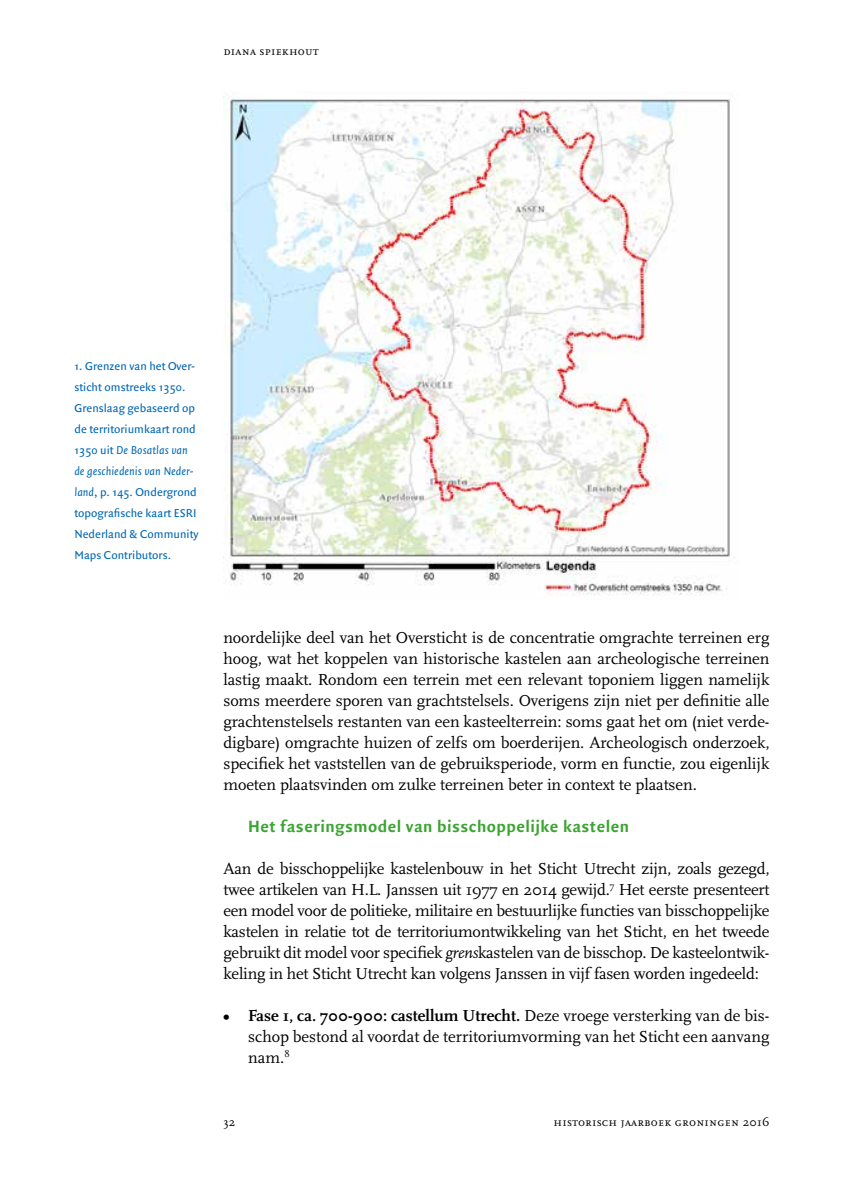
<style>
.page{position:relative;width:844px;height:1191px;background:#fff}
.page>*{position:absolute;margin:0;border:0;box-sizing:border-box;transform-origin:0 0}
.t1{font:700 17.5px "Quadraat Sans";letter-spacing:.025em;color:#3ca432}
.t2{font:16.62px/21px "Scala";letter-spacing:-.005em;color:#000;text-align:justify}
.t3{font:12.25px/21px "Quadraat Sans";color:#0068b4}
.t4{font:12.25px "Scala Caps";letter-spacing:.02em;color:#000}
.s1{font-style:italic}
.s2{font-weight:700}
</style>
<div class="page">
<img style="left:223px;top:95px;width:512px;height:500px">
<p class="t4" style="left:223px;top:44px;width:97px">diana spiekhout</p>
<p class="t3" style="left:74px;top:355px;width:126px">1. Grenzen van het Over&shy;sticht omstreeks 1350.<br>Grenslaag gebaseerd op de territoriumkaart rond<br>1350 uit <span class="s1">De Bosatlas van de geschiedenis van Neder&shy;land</span>, p. 145. Ondergrond topografische kaart ESRI<br>Nederland &amp; Community<br>Maps Contributors.</p>
<p class="t2" style="left:223px;top:627px;width:547px">noordelijke deel van het Oversticht is de concentratie omgrachte terreinen erg hoog, wat het koppelen van historische kastelen aan archeologische terreinen lastig maakt. Rondom een terrein met een relevant toponiem liggen namelijk soms meerdere sporen van grachtstelsels. Overigens zijn niet per definitie alle grachtenstelsels restanten van een kasteelterrein: soms gaat het om (niet verde&shy;digbare) omgrachte huizen of zelfs om boerderijen. Archeologisch onderzoek, specifiek het vaststellen van de gebruiksperiode, vorm en functie, zou eigenlijk moeten plaatsvinden om zulke terreinen beter in context te plaatsen.</p>
<p class="t1" style="left:248px;top:816px;width:382px">Het faseringsmodel van bisschoppelijke kastelen</p>
<p class="t2" style="left:223px;top:858px;width:547px">Aan de bisschoppelijke kastelenbouw in het Sticht Utrecht zijn, zoals gezegd, twee artikelen van H.L. Janssen uit 1977 en 2014 gewijd.<sup>7</sup> Het eerste presenteert een model voor de politieke, militaire en bestuurlijke functies van bisschoppelijke kastelen in relatie tot de territoriumontwikkeling van het Sticht, en het tweede gebruikt dit model voor specifiek <span class="s1">grens</span>kastelen van de bisschop. De kasteelontwik&shy;keling in het Sticht Utrecht kan volgens Janssen in vijf fasen worden ingedeeld:</p>
<p class="t2" style="left:248px;top:1005px;width:522px;text-indent:-25px"><span class="s2">• Fase 1, ca. 700-900: castellum Utrecht.</span> Deze vroege versterking van de bis&shy;schop bestond al voordat de territoriumvorming van het Sticht een aanvang nam.<sup>8</sup></p>
<p class="t4" style="left:223px;top:1115px;width:13px">32</p>
<p class="t4" style="left:553px;top:1115px;width:217px">historisch jaarboek groningen 2016</p>
</div>
